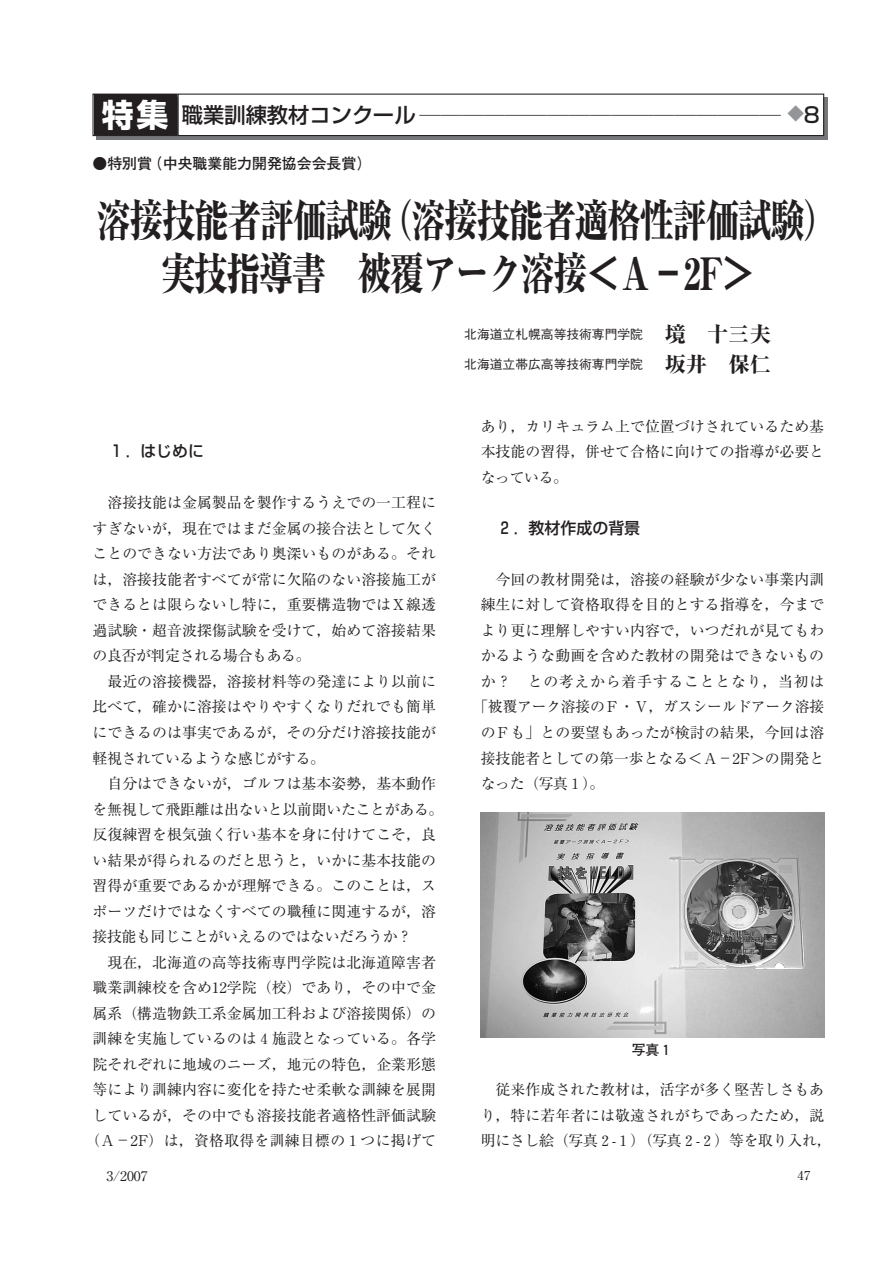
<style>
.page{position:relative;width:893px;height:1262px;background:#fff}
.page>*{position:absolute;margin:0;border:0;box-sizing:border-box;transform-origin:0 0}
.t1{font:800 44.7px/53.1px "Ryumin";letter-spacing:-.05em;color:#231f20;text-align:center;scale:.77 1}
.t2{font:700 31.95px "Shin Go";color:#fff}
.t3{font:500 21.3px "Shin Go";color:#231f20}
.t4{font:800 21.3px "Ryumin";color:#231f20}
.t5{font:500 15.9px "Shin Go";color:#231f20}
.t6{font:14.85px/25.5px "Ryumin";letter-spacing:.005em;color:#231f20;text-align:justify}
.t7{font:14.85px "Ryumin";letter-spacing:-.02em;color:#231f20}
.t8{font:14.85px "Ryumin";letter-spacing:.05em;color:#231f20}
.t9{font:700 14.85px "Futo Go B101";color:#231f20}
.t10{font:13.8px "Ryumin";color:#231f20}
.t11{font:700 13.8px "Futo Go B101";color:#231f20}
.t12{font:500 12.75px "Gothic BBB";color:#231f20}
.t13{font:12.75px "Ryumin";color:#231f20}
.s1{font-size:16.95px;color:#939598}
.s2{font-family:"Ryumin";font-weight:800;font-size:21.3px}
</style>
<div class="page">
<div style="left:96px;top:97px;width:731px;height:42px;background:#76787b"></div>
<div style="left:179px;top:95px;width:644px;height:40px;background:#fff"></div>
<div style="left:178px;top:94px;width:646px;height:42px;border:1px solid #231f20"></div>
<div style="left:94px;top:95px;width:82px;height:40px;background:#231f20"></div>
<div style="left:92px;top:94px;width:86px;height:42px;border:1px solid #231f20"></div>
<img style="left:480px;top:813px;width:344px;height:224px">
<h2 class="t2" style="left:102px;top:102px;width:68px">特集</h2>
<h3 class="t3" style="left:182px;top:107px;width:639px">職業訓練教材コンクール ――――――――――――――――― <span class="s1">◆</span>8</h3>
<p class="t9" style="left:92px;top:158px;width:280px">●特別賞（中央職業能力開発協会会長賞）</p>
<h1 class="t1" style="left:96px;top:200px;width:964px">溶接技能者評価試験（溶接技能者適格性評価試験）実技指導書　被覆アーク溶接＜Ａ－2F＞</h1>
<h3 class="t4" style="left:664px;top:327px;width:108px">境　十三夫</h3>
<p class="t12" style="left:464px;top:359px;width:308px">北海道立帯広高等技術専門学院 <span class="s2">坂井　保仁</span></p>
<p class="t12" style="left:464px;top:329px;width:180px">北海道立札幌高等技術専門学院</p>
<p class="t5" style="left:108px;top:445px;width:97px">１．はじめに</p>
<p class="t6" style="left:92px;top:492px;width:345px;text-indent:15px">溶接技能は金属製品を製作するうえでの一工程にすぎないが，現在ではまだ金属の接合法として欠くことのできない方法であり奥深いものがある。それは，溶接技能者すべてが常に欠陥のない溶接施工ができるとは限らないし特に，重要構造物ではＸ線透過試験・超音波探傷試験を受けて，始めて溶接結果の良否が判定される場合もある。</p>
<p class="t6" style="left:92px;top:670px;width:345px;text-indent:15px">最近の溶接機器，溶接材料等の発達により以前に比べて，確かに溶接はやりやすくなりだれでも簡単にできるのは事実であるが，その分だけ溶接技能が軽視されているような感じがする。</p>
<p class="t6" style="left:92px;top:772px;width:352px;text-align:left;text-indent:15px">自分はできないが，ゴルフは基本姿勢，基本動作を無視して飛距離は出ないと以前聞いたことがある。反復練習を根気強く行い基本を身に付けてこそ，良い結果が得られるのだと思うと，いかに基本技能の習得が重要であるかが理解できる。このことは，スポーツだけではなくすべての職種に関連するが，溶接技能も同じことがいえるのではないだろうか？</p>
<p class="t6" style="left:85px;top:951px;width:352px;text-align:right">現在，北海道の高等技術専門学院は北海道障害者<br>職業訓練校を含め12学院（校）であり，その中で金属系（構造物鉄工系金属加工科および溶接関係）の訓練を実施しているのは４施設となっている。各学院それぞれに地域のニーズ，地元の特色，企業形態等により訓練内容に変化を持たせ柔軟な訓練を展開しているが，その中でも溶接技能者適格性評価試験（Ａ－2F）は，資格取得を訓練目標の１つに掲げて</p>
<p class="t6" style="left:480px;top:415px;width:345px">あり，カリキュラム上で位置づけされているため基本技能の習得，併せて合格に向けての指導が必要となっている。</p>
<p class="t5" style="left:496px;top:522px;width:145px">２．教材作成の背景</p>
<p class="t6" style="left:495px;top:568px;width:330px">今回の教材開発は，溶接の経験が少ない事業内訓</p>
<p class="t6" style="left:480px;top:594px;width:345px">練生に対して資格取得を目的とする指導を，今まで</p>
<p class="t6" style="left:480px;top:619px;width:345px">より更に理解しやすい内容で，いつだれが見てもわ</p>
<p class="t6" style="left:480px;top:645px;width:345px">かるような動画を含めた教材の開発はできないもの</p>
<p class="t8" style="left:480px;top:676px;width:345px">か？　との考えから着手することとなり，当初は</p>
<p class="t7" style="left:473px;top:701px;width:352px">「被覆アーク溶接のＦ・Ｖ，ガスシールドアーク溶接</p>
<p class="t6" style="left:480px;top:721px;width:345px">のＦも」との要望もあったが検討の結果，今回は溶</p>
<p class="t6" style="left:480px;top:747px;width:345px">接技能者としての第一歩となる＜Ａ－2F＞の開発と</p>
<p class="t6" style="left:480px;top:772px;width:125px">なった（写真１）。</p>
<p class="t11" style="left:631px;top:1045px;width:43px">写真１</p>
<p class="t6" style="left:480px;top:1079px;width:352px;text-align:center">従来作成された教材は，活字が多く堅苦しさもあ<br>り，特に若年者には敬遠されがちであったため，説明にさし絵（写真２-１）（写真２-２）等を取り入れ，</p>
<p class="t10" style="left:106px;top:1171px;width:43px">3/2007</p>
<p class="t13" style="left:797px;top:1171px;width:14px">47</p>
</div>
